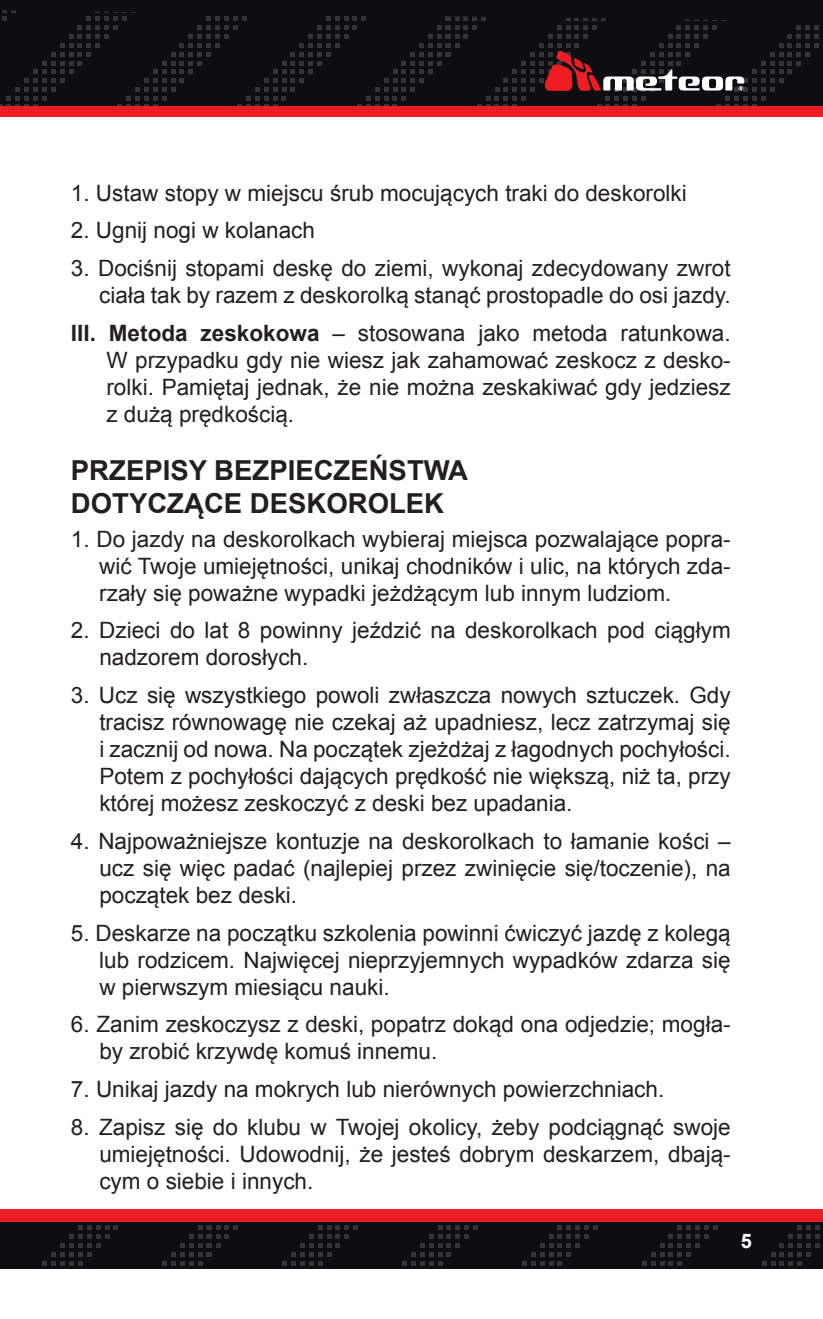
<style>
.page{position:relative;width:823px;height:1319px;background:#fff}
.page>*{position:absolute;margin:0;border:0;box-sizing:border-box;transform-origin:0 0}
.t1{font:700 27.5px/33px "Arial";color:#231f20}
.t2{font:22.5px/27px "Arial";color:#231f20;text-align:justify}
.t3{font:700 20px "Arial";color:#fff}
.s1{font-weight:700}
</style>
<div class="page">
<svg style="left:0;top:0;width:822px;height:106px;background:#111114"></svg>
<div style="left:0;top:106px;width:822px;height:11px;background:#ee1d23"></div>
<svg style="left:0;top:1221px;width:822px;height:47px;background:#171216"></svg>
<div style="left:0;top:1208px;width:822px;height:13px;background:#ee1d23"></div>
<svg style="left:543px;top:51px;width:200px;height:40px;background:#57383c"></svg>
<p class="t2" style="left:71px;top:179px;width:617px">1. Ustaw stopy w miejscu śrub mocujących traki do deskorolki</p>
<p class="t2" style="left:71px;top:217px;width:245px">2. Ugnij nogi w kolanach</p>
<p class="t2" style="left:71px;top:255px;width:661px;text-align:right">3. Dociśnij stopami deskę do ziemi, wykonaj zdecydowany zwrot ciała tak by razem z deskorolką stanąć prostopadle do osi jazdy.</p>
<p class="t2" style="left:106px;top:319px;width:625px;text-indent:-35px"><span class="s1">III. Metoda zeskokowa</span> – stosowana jako metoda ratunkowa.<br>W przypadku gdy nie wiesz jak zahamować zeskocz z desko&shy;rolki. Pamiętaj jednak, że nie można zeskakiwać gdy jedziesz z dużą prędkością.</p>
<p class="t1" style="left:71px;top:453px;width:398px">PRZEPISY BEZPIECZEŃSTWA<br>DOTYCZĄCE DESKOROLEK</p>
<p class="t2" style="left:99px;top:525px;width:632px;text-indent:-28px">1. Do jazdy na deskorolkach wybieraj miejsca pozwalające popra&shy;wić Twoje umiejętności, unikaj chodników i ulic, na których zda&shy;rzały się poważne wypadki jeżdżącym lub innym ludziom.</p>
<p class="t2" style="left:99px;top:617px;width:632px;text-indent:-28px">2. Dzieci do lat 8 powinny jeździć na deskorolkach pod ciągłym nadzorem dorosłych.</p>
<p class="t2" style="left:99px;top:681px;width:632px;text-indent:-28px">3. Ucz się wszystkiego powoli zwłaszcza nowych sztuczek. Gdy tracisz równowagę nie czekaj aż upadniesz, lecz zatrzymaj się i zacznij od nowa. Na początek zjeżdżaj z łagodnych pochyłości.<br>Potem z pochyłości dających prędkość nie większą, niż ta, przy której możesz zeskoczyć z deski bez upadania.</p>
<p class="t2" style="left:99px;top:827px;width:632px;text-indent:-28px">4. Najpoważniejsze kontuzje na deskorolkach to łamanie kości – ucz się więc padać (najlepiej przez zwinięcie się/toczenie), na początek bez deski.</p>
<p class="t2" style="left:99px;top:919px;width:632px;text-indent:-28px">5. Deskarze na początku szkolenia powinni ćwiczyć jazdę z kolegą lub rodzicem. Najwięcej nieprzyjemnych wypadków zdarza się w pierwszym miesiącu nauki.</p>
<p class="t2" style="left:99px;top:1010px;width:632px;text-indent:-28px">6. Zanim zeskoczysz z deski, popatrz dokąd ona odjedzie; mogła&shy;by zrobić krzywdę komuś innemu.</p>
<p class="t2" style="left:71px;top:1075px;width:594px">7. Unikaj jazdy na mokrych lub nierównych powierzchniach.</p>
<p class="t2" style="left:99px;top:1113px;width:632px;text-indent:-28px">8. Zapisz się do klubu w Twojej okolicy, żeby podciągnąć swoje umiejętności. Udowodnij, że jesteś dobrym deskarzem, dbają&shy;cym o siebie i innych.</p>
<p class="t3" style="left:740px;top:1230px;width:13px">5</p>
</div>
